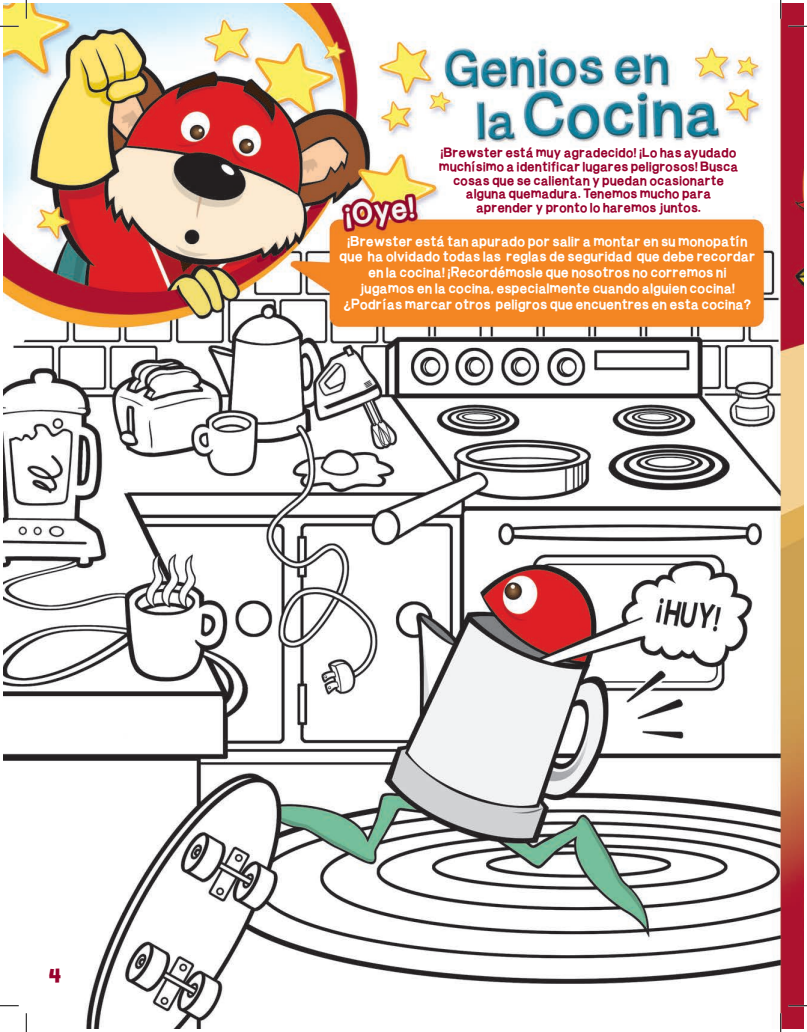
<style>
.page{position:relative;width:807px;height:1032px;background:#fff}
.page>*{position:absolute;margin:0;border:0;box-sizing:border-box;transform-origin:0 0}
.t1{font:700 20px "Billy";color:#98012d}
.t2{font:13.12px/15.8px "Burvetica Thick NC";letter-spacing:-.01em;color:#fff;text-align:center}
.t3{font:12.5px/13.8px "Burvetica Thick NC";letter-spacing:-.01em;color:#98012d;text-align:center}
</style>
<div class="page">
<img style="left:4px;top:4px;width:798px;height:1024px">
<svg style="left:0;top:25px;width:19px;height:2px"></svg>
<svg style="left:788px;top:25px;width:18px;height:2px"></svg>
<svg style="left:0;top:1004px;width:19px;height:2px"></svg>
<svg style="left:788px;top:1004px;width:18px;height:2px"></svg>
<svg style="left:25px;top:0;width:2px;height:19px"></svg>
<svg style="left:25px;top:1012px;width:2px;height:19px"></svg>
<svg style="left:779px;top:0;width:2px;height:19px"></svg>
<svg style="left:779px;top:1012px;width:2px;height:19px"></svg>
<p class="t1" style="left:49px;top:963px;width:14px">4</p>
<p class="t3" style="left:439px;top:145px;width:300px">¡Brewster está muy agradecido! ¡Lo has ayudado muchísimo a identificar lugares peligrosos! Busca cosas que se calientan y puedan ocasionarte</p>
<p class="t3" style="left:466px;top:186px;width:247px">alguna quemadura. Tenemos mucho para</p>
<p class="t3" style="left:476px;top:200px;width:226px">aprender y pronto lo haremos juntos.</p>
<p class="t2" style="left:339px;top:232px;width:417px">¡Brewster está tan apurado por salir a montar en su monopatín que ha olvidado todas las reglas de seguridad que debe recordar en la cocina! ¡Recordémosle que nosotros no corremos ni</p>
<p class="t2" style="left:359px;top:280px;width:377px">jugamos en la cocina, especialmente cuando alguien cocina!</p>
<p class="t2" style="left:343px;top:295px;width:409px">¿Podrías marcar otros peligros que encuentres en esta cocina?</p>
</div>
